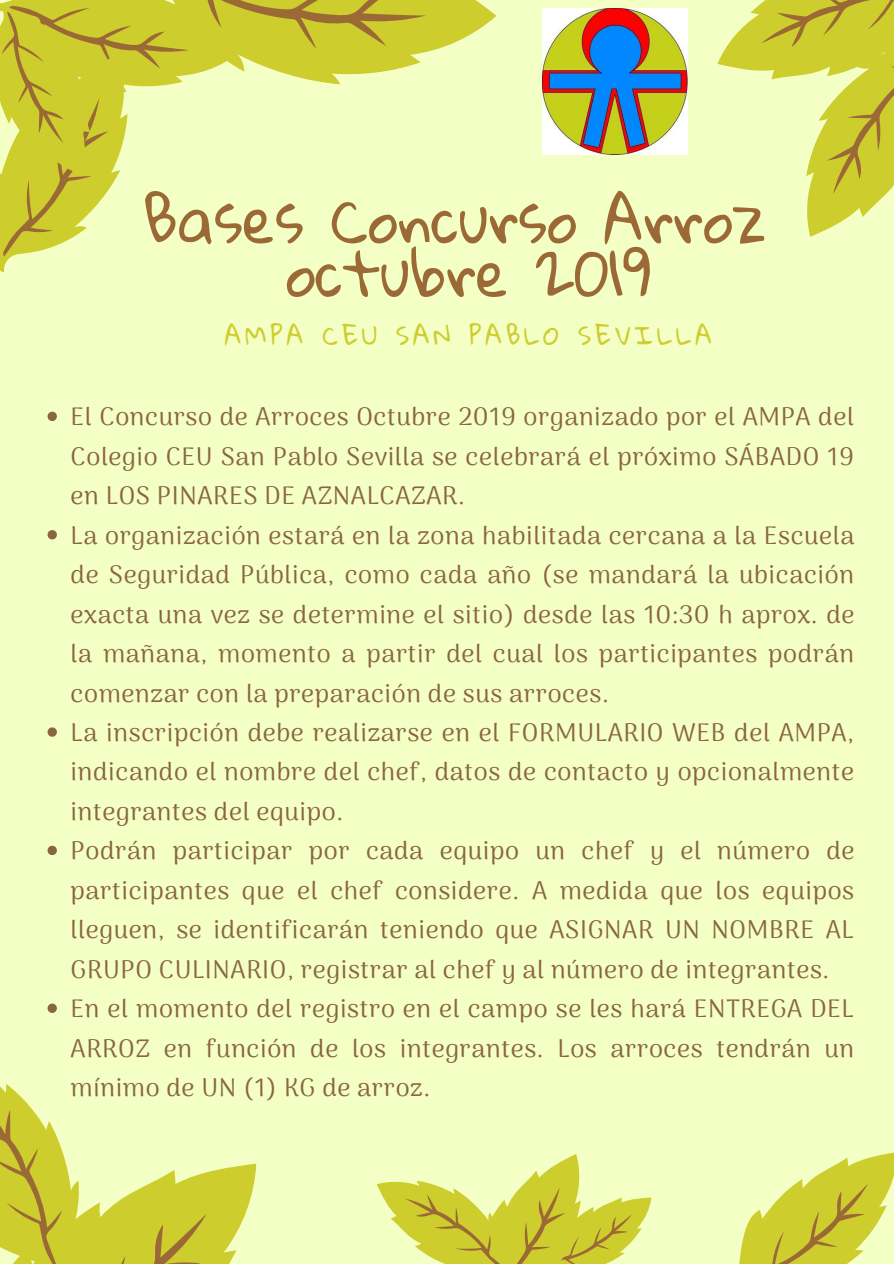
<style>
.page{position:relative;width:894px;height:1264px;background:#fff}
.page>*{position:absolute;margin:0;border:0;box-sizing:border-box;transform-origin:0 0}
.t1{font:59.55px/53.6px "Gloria Hallelujah";color:#9b6935;text-align:center}
.t2{font:25.5px/39.5px "Arima Madurai";letter-spacing:.025em;color:#896541}
.t3{font:24.75px "Gloria Hallelujah";letter-spacing:.16em;color:#cdcd2d}
</style>
<div class="page">
<div style="left:0;top:0;width:893px;height:1263px;background:#f3ffc4"></div>
<svg style="left:717px;top:0;width:176px;height:237px"></svg>
<svg style="left:0;top:0;width:496px;height:273px"></svg>
<svg style="left:235px;top:1163px;width:22px;height:90px"></svg>
<svg style="left:0;top:1084px;width:235px;height:179px"></svg>
<svg style="left:377px;top:1154px;width:275px;height:109px"></svg>
<svg style="left:739px;top:1152px;width:154px;height:111px"></svg>
<svg style="left:48px;top:412px;width:9px;height:9px"></svg>
<svg style="left:48px;top:530px;width:9px;height:9px"></svg>
<svg style="left:48px;top:727px;width:9px;height:9px"></svg>
<svg style="left:48px;top:845px;width:9px;height:10px"></svg>
<svg style="left:48px;top:1003px;width:9px;height:9px"></svg>
<img style="left:542px;top:9px;width:145px;height:145px">
<h1 class="t1" style="left:143px;top:196px;width:624px">Bases Concurso Arroz octubre 2019</h1>
<p class="t3" style="left:225px;top:322px;width:488px">AMPA CEU SAN PABLO SEVILLA</p>
<p class="t2" style="left:71px;top:397px;width:785px">El Concurso de Arroces Octubre 2019 organizado por el AMPA del Colegio CEU San Pablo Sevilla se celebrará el próximo SÁBADO 19 en LOS PINARES DE AZNALCAZAR.<br>La organización estará en la zona habilitada cercana a la Escuela de Seguridad Pública, como cada año (se mandará la ubicación exacta una vez se determine el sitio) desde las 10:30 h aprox. de la mañana, momento a partir del cual los participantes podrán comenzar con la preparación de sus arroces.<br>La inscripción debe realizarse en el FORMULARIO WEB del AMPA, indicando el nombre del chef, datos de contacto y opcionalmente integrantes del equipo.<br>Podrán participar por cada equipo un chef y el número de participantes que el chef considere. A medida que los equipos lleguen, se identificarán teniendo que ASIGNAR UN NOMBRE AL GRUPO CULINARIO, registrar al chef y al número de integrantes.<br>En el momento del registro en el campo se les hará ENTREGA DEL ARROZ en función de los integrantes. Los arroces tendrán un mínimo de UN (1) KG de arroz.</p>
</div>
